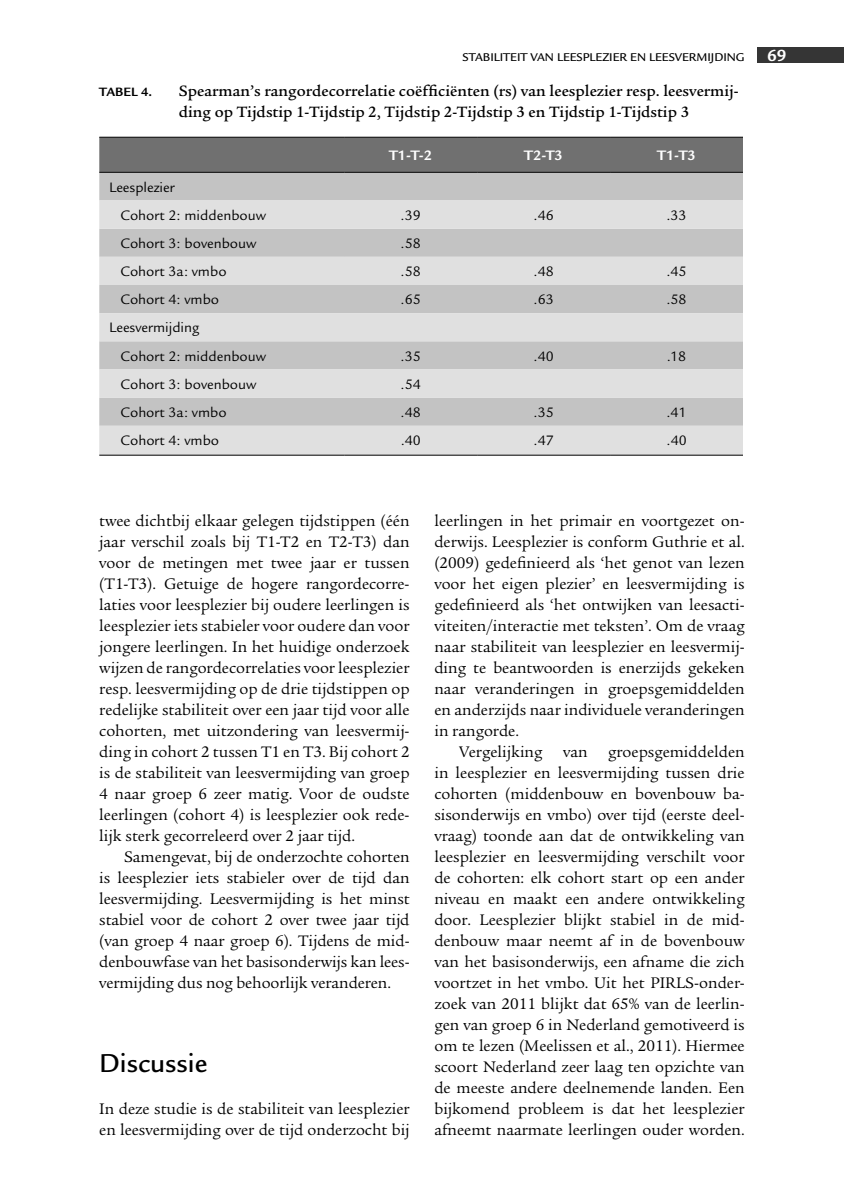
<style>
.page{position:relative;width:844px;height:1191px;background:#fff}
.page>*{position:absolute;margin:0;border:0;box-sizing:border-box;transform-origin:0 0}
.t1{font:500 28px "Legacy Sans Std";color:#000}
.t2{font:700 17.5px "Legacy Sans Std";color:#fff}
.t3{font:16.62px/21px "Legacy Serif Std";color:#000;text-align:justify}
.t4{font:500 16.28px/21px "Legacy Serif Std";color:#000}
.t5{font:14.88px/28.2px "Legacy Sans Std";color:#000}
.t6{font:700 14.88px "Legacy Sans Std";color:#fff}
.t7{font:700 13.12px "Legacy Sans Std";color:#000}
.t8{font:500 12.25px "Legacy Sans Std";color:#000}
</style>
<div class="page">
<div style="left:756px;top:47px;width:87px;height:16px;background:#353535"></div>
<div style="left:99px;top:138px;width:643px;height:34px;background:#707070"></div>
<div style="left:99px;top:173px;width:643px;height:27px;background:#c3c3c3"></div>
<svg style="left:99px;top:200px;width:643px;height:255px;background:#d3d3d3"></svg>
<hr style="left:99px;top:137px;width:245px;height:1px;background:#000">
<hr style="left:344px;top:137px;width:133px;height:1px;background:#000">
<hr style="left:477px;top:137px;width:133px;height:1px;background:#000">
<hr style="left:610px;top:137px;width:132px;height:1px;background:#000">
<hr style="left:99px;top:172px;width:245px;height:1px;background:#000">
<hr style="left:344px;top:172px;width:133px;height:1px;background:#000">
<hr style="left:477px;top:172px;width:133px;height:1px;background:#000">
<hr style="left:610px;top:172px;width:132px;height:1px;background:#000">
<hr style="left:99px;top:455px;width:245px;height:1px;background:#000">
<hr style="left:344px;top:455px;width:133px;height:1px;background:#000">
<hr style="left:477px;top:455px;width:133px;height:1px;background:#000">
<hr style="left:610px;top:455px;width:132px;height:1px;background:#000">
<p class="t8" style="left:462px;top:51px;width:8px">STAB</p>
<p class="t8" style="left:490px;top:51px;width:256px">ILITE IT VAN LEESPLEZIER EN LEESVERMIJD ING</p>
<p class="t2" style="left:766px;top:46px;width:21px">69</p>
<p class="t7" style="left:99px;top:84px;width:54px">Tabel 4.</p>
<p class="t4" style="left:179px;top:80px;width:561px">Spearman’s rangordecorrelatie coëfficiënten (rs) van leesplezier resp. leesvermij&shy;ding op Tijdstip 1-Tijdstip 2, Tijdstip 2-Tijdstip 3 en Tijdstip 1-Tijdstip 3</p>
<p class="t6" style="left:389px;top:147px;width:45px">T1-T-2</p>
<p class="t6" style="left:524px;top:147px;width:40px">T2-T3</p>
<p class="t6" style="left:657px;top:147px;width:40px">T1-T3</p>
<p class="t5" style="left:120px;top:173px;width:147px;text-indent:-11px">Leesplezier<br>Cohort 2: middenbouw</p>
<p class="t5" style="left:400px;top:201px;width:22px">.39</p>
<p class="t5" style="left:533px;top:201px;width:22px">.46</p>
<p class="t5" style="left:666px;top:201px;width:22px">.33</p>
<p class="t5" style="left:120px;top:229px;width:137px">Cohort 3: bovenbouw</p>
<p class="t5" style="left:400px;top:229px;width:22px">.58</p>
<p class="t5" style="left:120px;top:257px;width:108px">Cohort 3a: vmbo</p>
<p class="t5" style="left:400px;top:257px;width:22px">.58</p>
<p class="t5" style="left:533px;top:257px;width:22px">.48</p>
<p class="t5" style="left:666px;top:257px;width:22px">.45</p>
<p class="t5" style="left:120px;top:286px;width:100px">Cohort 4: vmbo</p>
<p class="t5" style="left:400px;top:286px;width:22px">.65</p>
<p class="t5" style="left:533px;top:286px;width:22px">.63</p>
<p class="t5" style="left:666px;top:286px;width:22px">.58</p>
<p class="t5" style="left:120px;top:314px;width:147px;text-indent:-11px">Leesvermijding<br>Cohort 2: middenbouw</p>
<p class="t5" style="left:400px;top:342px;width:22px">.35</p>
<p class="t5" style="left:533px;top:342px;width:22px">.40</p>
<p class="t5" style="left:666px;top:342px;width:21px">.18</p>
<p class="t5" style="left:120px;top:370px;width:137px">Cohort 3: bovenbouw</p>
<p class="t5" style="left:400px;top:370px;width:22px">.54</p>
<p class="t5" style="left:120px;top:398px;width:108px">Cohort 3a: vmbo</p>
<p class="t5" style="left:400px;top:398px;width:22px">.48</p>
<p class="t5" style="left:533px;top:398px;width:22px">.35</p>
<p class="t5" style="left:666px;top:398px;width:22px">.41</p>
<p class="t5" style="left:120px;top:427px;width:100px">Cohort 4: vmbo</p>
<p class="t5" style="left:400px;top:427px;width:22px">.40</p>
<p class="t5" style="left:533px;top:427px;width:22px">.47</p>
<p class="t5" style="left:666px;top:427px;width:22px">.40</p>
<p class="t3" style="left:99px;top:510px;width:312px">twee dichtbij elkaar gelegen tijdstippen (één jaar verschil zoals bij T1-T2 en T2-T3) dan voor de metingen met twee jaar er tussen (T1-T3). Getuige de hogere rangordecorre&shy;laties voor leesplezier bij oudere leerlingen is leesplezier iets stabieler voor oudere dan voor jongere leerlingen. In het huidige onderzoek wijzen de rangordecorrelaties voor leesplezier resp. leesvermijding op de drie tijdstippen op redelijke stabiliteit over een jaar tijd voor alle cohorten, met uitzondering van leesvermij&shy;ding in cohort 2 tussen T1 en T3. Bij cohort 2 is de stabiliteit van leesvermijding van groep 4 naar groep 6 zeer matig. Voor de oudste leerlingen (cohort 4) is leesplezier ook rede&shy;lijk sterk gecorreleerd over 2 jaar tijd.</p>
<p class="t3" style="left:99px;top:846px;width:312px;text-indent:25px">Samengevat, bij de onderzochte cohorten is leesplezier iets stabieler over de tijd dan leesvermijding. Leesvermijding is het minst stabiel voor de cohort 2 over twee jaar tijd (van groep 4 naar groep 6). Tijdens de mid&shy;denbouwfase van het basisonderwijs kan lees&shy;vermijding dus nog behoorlijk veranderen.</p>
<h1 class="t1" style="left:99px;top:1047px;width:109px">DISCUSSIE</h1>
<p class="t3" style="left:99px;top:1098px;width:312px">In deze studie is de stabiliteit van leesplezier en leesvermijding over de tijd onderzocht bij</p>
<p class="t3" style="left:434px;top:510px;width:312px">leerlingen in het primair en voortgezet on&shy;derwijs. Leesplezier is conform Guthrie et al. (2009) gedefinieerd als ‘het genot van lezen voor het eigen plezier’ en leesvermijding is gedefinieerd als ‘het ontwijken van leesacti&shy;viteiten/interactie met teksten’. Om de vraag naar stabiliteit van leesplezier en leesvermij&shy;ding te beantwoorden is enerzijds gekeken naar veranderingen in groepsgemiddelden en anderzijds naar individuele veranderingen in rangorde.</p>
<p class="t3" style="left:434px;top:741px;width:312px;text-indent:25px">Vergelijking van groepsgemiddelden in leesplezier en leesvermijding tussen drie cohorten (middenbouw en bovenbouw ba&shy;sisonderwijs en vmbo) over tijd (eerste deel&shy;vraag) toonde aan dat de ontwikkeling van leesplezier en leesvermijding verschilt voor de cohorten: elk cohort start op een ander niveau en maakt een andere ontwikkeling door. Leesplezier blijkt stabiel in de mid&shy;denbouw maar neemt af in de bovenbouw van het basisonderwijs, een afname die zich voortzet in het vmbo. Uit het PIRLS-onder&shy;zoek van 2011 blijkt dat 65% van de leerlin&shy;gen van groep 6 in Nederland gemotiveerd is om te lezen (Meelissen et al., 2011). Hiermee scoort Nederland zeer laag ten opzichte van de meeste andere deelnemende landen. Een bijkomend probleem is dat het leesplezier afneemt naarmate leerlingen ouder worden.</p>
</div>
